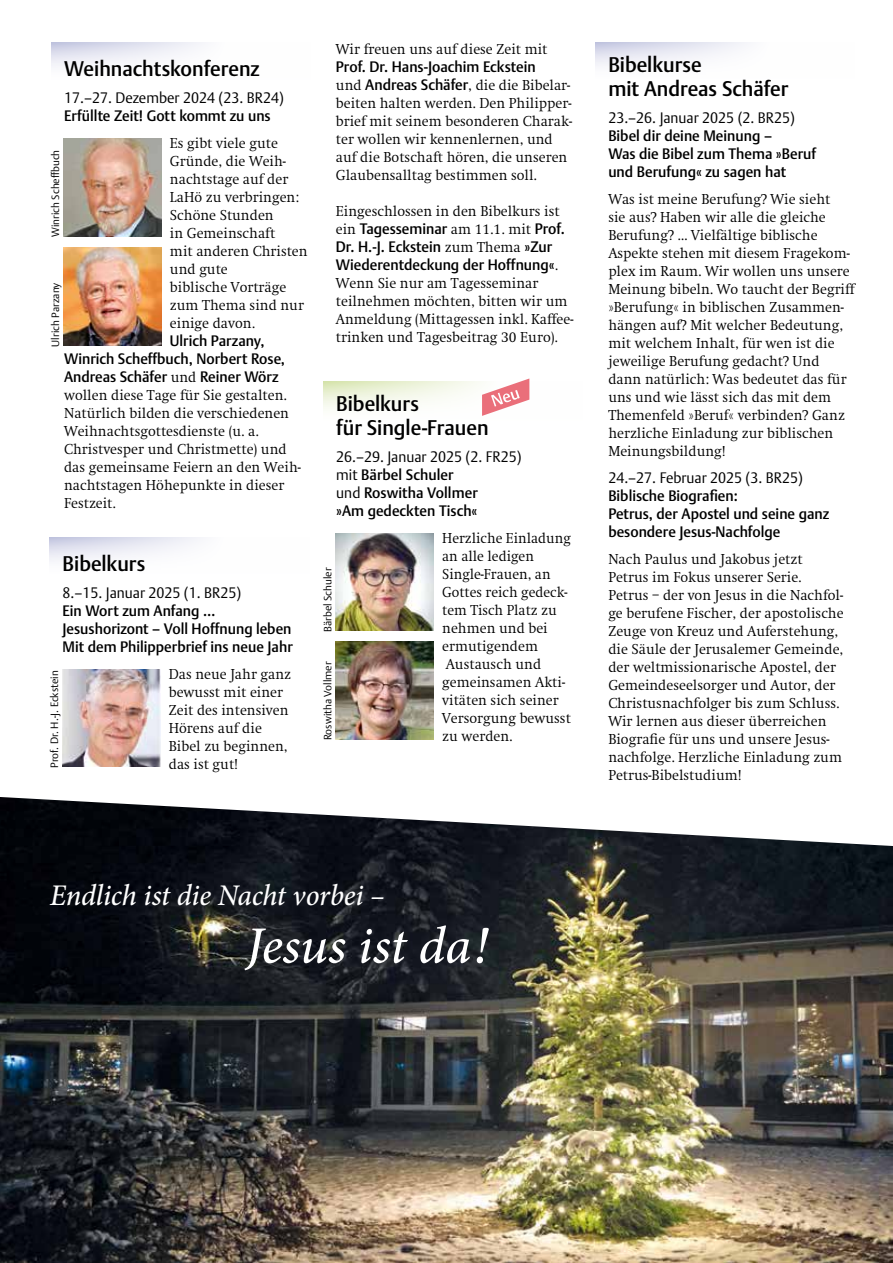
<style>
.page{position:relative;width:893px;height:1263px;background:#fff}
.page>*{position:absolute;margin:0;border:0;box-sizing:border-box;transform-origin:0 0}
.t1{font:italic 500 52.5px "Minion Pro";letter-spacing:-.005em;color:#fff}
.t2{font:italic 500 30px "Minion Pro";letter-spacing:-.01em;color:#fff}
.t3{font:500 21px/24px "DTL Argo TOT";color:#000;scale:.96 1}
.t4{font:300 15px/18px "Swift EF";color:#000;scale:.96 1}
.t5{font:500 15px/18px "DTL Argo TOT";color:#000;scale:.96 1}
.t6{font:300 15px/18px "Swift EF";color:#000;scale:.94 1}
.t7{font:300 15px "DTL Argo TPRO";color:#000;scale:.96 1}
.t8{font:300 10.5px "DTL Argo TPRO";color:#000}
.s1{font-family:"Swift EF";font-weight:300}
.s2{font-family:"DTL Argo TOT";font-weight:500}
.s3{font-family:"DTL Argo TPRO";font-weight:300}
</style>
<div class="page">
<svg style="left:323px;top:382px;width:207px;height:27px"></svg>
<svg style="left:51px;top:43px;width:149px;height:23px"></svg>
<img style="left:0;top:797px;width:893px;height:466px">
<svg style="left:595px;top:42px;width:150px;height:24px"></svg>
<img style="left:64px;top:138px;width:97px;height:98px">
<img style="left:64px;top:248px;width:97px;height:98px">
<img style="left:336px;top:642px;width:98px;height:97px">
<img style="left:336px;top:533px;width:98px;height:98px">
<svg style="left:50px;top:537px;width:150px;height:24px"></svg>
<img style="left:62px;top:669px;width:98px;height:98px">
<svg style="left:482px;top:378px;width:47px;height:38px"></svg>
<h3 class="t3" style="left:64px;top:57px;width:205px">Weihnachtskonferenz</h3>
<p class="t7" style="left:64px;top:89px;width:230px">17.–27. Dezember 2024 (23. BR24)</p>
<p class="t5" style="left:64px;top:107px;width:217px">Erfüllte Zeit! Gott kommt zu uns</p>
<p class="t4" style="left:170px;top:134px;width:145px">Es gibt viele gute<br>Gründe, die Weih&shy;nachtstage auf der<br>LaHö zu verbringen:<br>Schöne Stunden<br>in Gemeinschaft<br>mit anderen Christen und gute<br>biblische Vorträge zum Thema sind nur einige davon.</p>
<p class="t5" style="left:64px;top:332px;width:232px;text-indent:106px">Ulrich Parzany,<br>Winrich Scheffbuch, Norbert Rose,<br>Andreas Schäfer <span class="s1">und</span> Reiner Wörz</p>
<p class="t4" style="left:64px;top:386px;width:248px">wollen diese Tage für Sie gestalten.<br>Natürlich bilden die verschiedenen<br>Weihnachtsgottesdienste (u. a.<br>Christvesper und Christmette) und das gemeinsame Feiern an den Weih&shy;nachtstagen Höhepunkte in dieser<br>Festzeit.</p>
<p class="t8" style="left:49px;top:237px;width:89px;rotate:-90deg">Winrich Scheffbuch</p>
<p class="t8" style="left:49px;top:347px;width:65px;rotate:-90deg">Ulrich Parzany</p>
<h3 class="t3" style="left:63px;top:551px;width:88px">Bibelkurs</h3>
<p class="t7" style="left:63px;top:583px;width:188px">8.–15. Januar 2025 (1. BR25)</p>
<p class="t5" style="left:63px;top:601px;width:241px">Ein Wort zum Anfang …<br>Jesushorizont – Voll Hoffnung leben<br>Mit dem Philipperbrief ins neue Jahr</p>
<p class="t4" style="left:169px;top:665px;width:129px">Das neue Jahr ganz bewusst mit einer<br>Zeit des intensiven<br>Hörens auf die<br>Bibel zu beginnen,</p>
<p class="t8" style="left:48px;top:768px;width:99px;rotate:-90deg">Prof. Dr. H.-J. Eckstein</p>
<p class="t4" style="left:169px;top:755px;width:73px">das ist gut!</p>
<p class="t4" style="left:336px;top:40px;width:222px">Wir freuen uns auf diese Zeit mit</p>
<p class="t5" style="left:336px;top:58px;width:210px">Prof. Dr. Hans-Joachim Eckstein</p>
<p class="t4" style="left:336px;top:76px;width:247px">und <span class="s2">Andreas Schäfer</span>, die die Bibelar&shy;beiten halten werden. Den Philipper&shy;brief mit seinem besonderen Charak&shy;ter wollen wir kennenlernen, und auf die Botschaft hören, die unseren Glaubensalltag bestimmen soll.</p>
<p class="t4" style="left:336px;top:202px;width:235px">Eingeschlossen in den Bibelkurs ist</p>
<p class="t5" style="left:336px;top:220px;width:240px"><span class="s1">ein</span> Tagesseminar <span class="s1">am 11.1. mit</span> Prof.<br>Dr. H.-J. Eckstein <span class="s1">zum Thema</span> »Zur<br>Wiederentdeckung der Hoffnung«<span class="s1">.</span></p>
<p class="t4" style="left:336px;top:274px;width:249px">Wenn Sie nur am Tagesseminar teilnehmen möchten, bitten wir um Anmeldung (Mittagessen inkl. Kaffee&shy;trinken und Tagesbeitrag 30 Euro).</p>
<h3 class="t3" style="left:336px;top:392px;width:160px">Bibelkurs<br>für Single-Frauen</h3>
<p class="t7" style="left:336px;top:448px;width:195px">26.–29. Januar 2025 (2. FR25)</p>
<p class="t5" style="left:336px;top:466px;width:149px"><span class="s3">mit</span> Bärbel Schuler <span class="s3">und</span> Roswitha Vollmer »Am gedeckten Tisch«</p>
<p class="t6" style="left:442px;top:529px;width:138px">Herzliche Einladung an alle ledigen<br>Single-Frauen, an<br>Gottes reich gedeck&shy;tem Tisch Platz zu nehmen und bei ermutigendem<br>Austausch und gemeinsamen Akti&shy;vitäten sich seiner<br>Versorgung bewusst zu werden.</p>
<p class="t8" style="left:321px;top:632px;width:66px;rotate:-90deg">Bärbel Schuler</p>
<p class="t8" style="left:321px;top:740px;width:80px;rotate:-90deg">Roswitha Vollmer</p>
<h3 class="t3" style="left:608px;top:52px;width:189px">Bibelkurse<br>mit Andreas Schäfer</h3>
<p class="t7" style="left:608px;top:108px;width:196px">23.–26. Januar 2025 (2. BR25)</p>
<p class="t5" style="left:608px;top:127px;width:218px">Bibel dir deine Meinung –<br>Was die Bibel zum Thema »Beruf und Berufung« zu sagen hat</p>
<p class="t4" style="left:608px;top:190px;width:258px">Was ist meine Berufung? Wie sieht<br>sie aus? Haben wir alle die gleiche Berufung? ... Vielfältige biblische Aspekte stehen mit diesem Fragekom&shy;plex im Raum. Wir wollen uns unsere Meinung bibeln. Wo taucht der Begriff »Berufung« in biblischen Zusammen&shy;hängen auf? Mit welcher Bedeutung, mit welchem Inhalt, für wen ist die jeweilige Berufung gedacht? Und dann natürlich: Was bedeutet das für uns und wie lässt sich das mit dem Themenfeld »Beruf« verbinden? Ganz herzliche Einladung zur biblischen Meinungsbildung!</p>
<p class="t7" style="left:608px;top:468px;width:204px">24.–27. Februar 2025 (3. BR25)</p>
<p class="t5" style="left:608px;top:487px;width:232px">Biblische Biografien:<br>Petrus, der Apostel und seine ganz besondere Jesus-Nachfolge</p>
<p class="t4" style="left:608px;top:550px;width:247px">Nach Paulus und Jakobus jetzt Petrus im Fokus unserer Serie.<br>Petrus – der von Jesus in die Nachfol&shy;ge berufene Fischer, der apostolische Zeuge von Kreuz und Auferstehung, die Säule der Jerusalemer Gemeinde, der weltmissionarische Apostel, der Gemeindeseelsorger und Autor, der Christusnachfolger bis zum Schluss.<br>Wir lernen aus dieser überreichen Biografie für uns und unsere Jesus&shy;nachfolge. Herzliche Einladung zum Petrus-Bibelstudium!</p>
<h2 class="t2" style="left:50px;top:875px;width:336px">Endlich ist die Nacht vorbei –</h2>
<h1 class="t1" style="left:246px;top:910px;width:244px">Jesus ist da!</h1>
</div>
